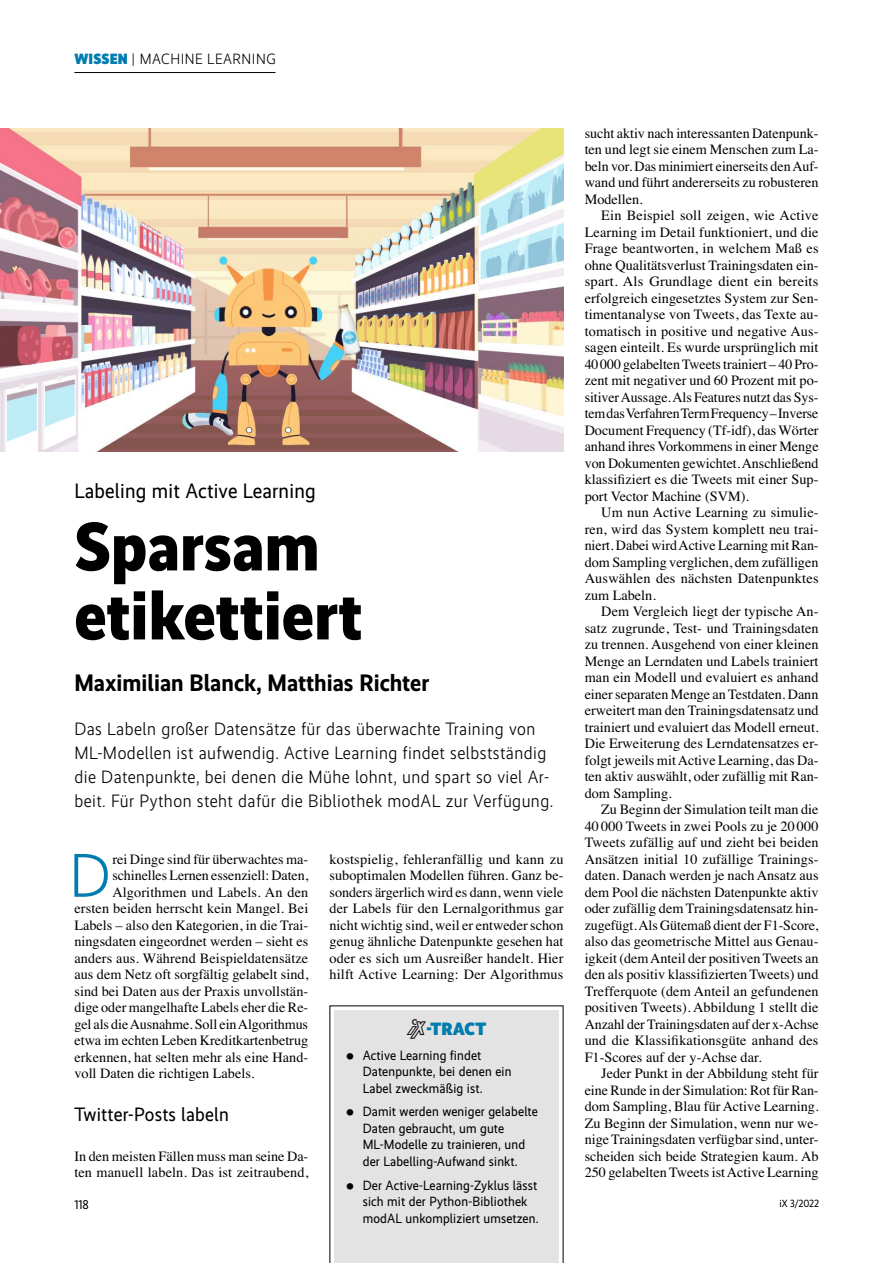
<style>
.page{position:relative;width:893px;height:1263px;background:#fff}
.page>*{position:absolute;margin:0;border:0;box-sizing:border-box;transform-origin:0 0}
.Ueberschrift-1{font:800 69px/69px "Realisti X";color:#000}
.Grundtext-Initial{font:300 62.1px "Realisti X";color:#007caf}
.Autor{font:700 24px "Realisti X";color:#000}
.Dachzeile{font:21px "Realisti X";letter-spacing:.01em;color:#000}
.Zwischenueberschrift{font:19.5px "Realisti X";letter-spacing:.01em;color:#000}
.Abstract{font:300 18px/24px "Realisti X";letter-spacing:.025em;color:#000}
.t1{font:900 18px "Realisti X";letter-spacing:.01em;color:#007caf}
.t2{font:300 15px "Realisti X";letter-spacing:.035em;color:#000}
.Grundtext-Einzug{font:14.25px/16.5px "Times";color:#000;text-align:justify}
.Grundtext-stumpf{font:14.25px/16.5px "Times";letter-spacing:.01em;color:#000;text-align:justify}
.Grundtext-Initial-2{font:14.25px "Times";color:#000}
.t3{font:13.5px/16.5px "Realisti X";letter-spacing:.01em;color:#000}
.t4{font:12.75px "Realisti X";color:#000}
.t5{font:10.5px "Realisti X";letter-spacing:-.005em;color:#000}
.s1{font-weight:900;color:#007caf}
.s2{font-family:"Heise Special";font-weight:400;font-size:25.5px;color:#000}
</style>
<div class="page">
<hr style="left:74px;top:72px;width:201px;height:1px;background:#000">
<img style="left:0;top:128px;width:563px;height:323px">
<div style="left:329px;top:1005px;width:235px;height:258px;background:#e3e3e3"></div>
<p class="t2" style="left:74px;top:48px;width:203px"><span class="s1">WISSEN</span> | Machine Learning</p>
<p class="Grundtext-stumpf" style="left:585px;top:123px;width:235px">sucht aktiv nach interessanten Datenpunk&shy;ten und legt sie einem Menschen zum La&shy;beln vor. Das minimiert einerseits den Auf&shy;wand und führt andererseits zu robusteren Modellen.</p>
<p class="Grundtext-Einzug" style="left:585px;top:206px;width:235px;text-indent:17px">Ein Beispiel soll zeigen, wie Active Learning im Detail funktioniert, und die Frage beantworten, in welchem Maß es ohne Qualitätsverlust Trainingsdaten ein&shy;spart. Als Grundlage dient ein bereits erfolgreich eingesetztes System zur Sen&shy;timentanalyse von Tweets, das Texte au&shy;tomatisch in positive und negative Aus&shy;sagen einteilt. Es wurde ursprünglich mit 40000 gelabelten Tweets trainiert – 40 Pro&shy;zent mit negativer und 60 Prozent mit po&shy;sitiver Aussage. Als Features nutzt das Sys&shy;tem das Verfahren Term Frequency – Inverse Document Frequency (Tf-idf), das Wörter anhand ihres Vorkommens in einer Menge von Dokumenten gewichtet. Anschließend klassifiziert es die Tweets mit einer Sup&shy;port Vector Machine (SVM).</p>
<p class="Grundtext-Einzug" style="left:585px;top:503px;width:235px;text-indent:17px">Um nun Active Learning zu simulie&shy;ren, wird das System komplett neu trai&shy;niert. Dabei wird Active Learning mit Ran&shy;dom Sampling verglichen, dem zufälligen Auswählen des nächsten Datenpunktes zum Labeln.</p>
<p class="Grundtext-Einzug" style="left:585px;top:602px;width:235px;text-indent:17px">Dem Vergleich liegt der typische An&shy;satz zugrunde, Test- und Trainingsdaten zu trennen. Ausgehend von einer kleinen Menge an Lerndaten und Labels trainiert man ein Modell und evaluiert es anhand einer separaten Menge an Testdaten. Dann erweitert man den Trainingsdatensatz und trainiert und evaluiert das Modell erneut.<br>Die Erweiterung des Lerndatensatzes er&shy;folgt jeweils mit Active Learning, das Da&shy;ten aktiv auswählt, oder zufällig mit Ran&shy;dom Sampling.</p>
<p class="Grundtext-Einzug" style="left:585px;top:800px;width:235px;text-indent:17px">Zu Beginn der Simulation teilt man die 40 000 Tweets in zwei Pools zu je 20 000<br>Tweets zufällig auf und zieht bei beiden Ansätzen initial 10 zufällige Trainings&shy;daten. Danach werden je nach Ansatz aus dem Pool die nächsten Datenpunkte aktiv oder zufällig dem Trainingsdatensatz hin&shy;zugefügt. Als Gütemaß dient der F1-Score, also das geometrische Mittel aus Genau&shy;igkeit (dem Anteil der positiven Tweets an den als positiv klassifizierten Tweets) und Trefferquote (dem Anteil an gefundenen positiven Tweets). Abbildung 1 stellt die Anzahl der Trainingsdaten auf der x-Achse und die Klassifikationsgüte anhand des F1-Scores auf der y-Achse dar.</p>
<p class="Grundtext-Einzug" style="left:585px;top:1064px;width:235px;text-indent:17px">Jeder Punkt in der Abbildung steht für eine Runde in der Simulation: Rot für Ran&shy;dom Sampling, Blau für Active Learning.<br>Zu Beginn der Simulation, wenn nur we&shy;nige Trainingsdaten verfügbar sind, unter&shy;scheiden sich beide Strategien kaum. Ab 250 gelabelten Tweets ist Active Learning</p>
<p class="Dachzeile" style="left:74px;top:475px;width:243px">Labeling mit Active Learning</p>
<p class="Ueberschrift-1" style="left:74px;top:508px;width:289px">Sparsam etikettiert</p>
<p class="Autor" style="left:74px;top:665px;width:356px">Maximilian Blanck, Matthias Richter</p>
<p class="Abstract" style="left:74px;top:716px;width:480px">Das Labeln großer Datensätze für das überwachte Training von ML-Modellen ist aufwendig. Active Learning findet selbstständig die Datenpunkte, bei denen die Mühe lohnt, und spart so viel Ar&shy;beit. Für Python steht dafür die Bibliothek modAL zur Verfügung.</p>
<p class="Grundtext-Initial" style="left:69px;top:830px;width:43px">D</p>
<p class="Grundtext-Initial-2" style="left:112px;top:846px;width:197px">rei Dinge sind für überwachtes ma-</p>
<p class="Grundtext-stumpf" style="left:330px;top:849px;width:235px">kostspielig, fehleranfällig und kann zu suboptimalen Modellen führen. Ganz be&shy;sonders ärgerlich wird es dann, wenn viele der Labels für den Lernalgorithmus gar nicht wichtig sind, weil er entweder schon genug ähnliche Datenpunkte gesehen hat oder es sich um Ausreißer handelt. Hier hilft Active Learning: Der Algorithmus</p>
<p class="Grundtext-Initial-2" style="left:112px;top:862px;width:197px">schinelles Lernen essenziell: Daten,</p>
<p class="Grundtext-Initial-2" style="left:112px;top:879px;width:197px">Algorithmen und Labels. An den</p>
<p class="Grundtext-Initial-2" style="left:74px;top:895px;width:235px">ersten beiden herrscht kein Mangel. Bei</p>
<p class="Grundtext-Initial-2" style="left:74px;top:912px;width:235px">Labels – also den Kategorien, in die Trai-</p>
<p class="Grundtext-Initial-2" style="left:74px;top:928px;width:235px">ningsdaten eingeordnet werden – sieht es</p>
<p class="Grundtext-Initial-2" style="left:74px;top:945px;width:235px">anders aus. Während Beispieldatensätze</p>
<p class="Grundtext-Initial-2" style="left:74px;top:961px;width:235px">aus dem Netz oft sorgfältig gelabelt sind,</p>
<p class="Grundtext-Initial-2" style="left:74px;top:978px;width:235px">sind bei Daten aus der Praxis unvollstän-</p>
<p class="Grundtext-Initial-2" style="left:74px;top:994px;width:235px">dige oder mangelhafte Labels eher die Re-</p>
<p class="Grundtext-Initial-2" style="left:74px;top:1011px;width:235px">gel als die Ausnahme. Soll ein Algorithmus</p>
<p class="Grundtext-Initial-2" style="left:74px;top:1027px;width:235px">etwa im echten Leben Kreditkartenbetrug</p>
<p class="Grundtext-Initial-2" style="left:74px;top:1044px;width:235px">erkennen, hat selten mehr als eine Hand-</p>
<p class="Grundtext-Initial-2" style="left:74px;top:1060px;width:182px">voll Daten die richtigen Labels.</p>
<p class="Zwischenueberschrift" style="left:74px;top:1100px;width:156px">Twitter-Posts labeln</p>
<p class="Grundtext-stumpf" style="left:74px;top:1146px;width:235px">In den meisten Fällen muss man seine Da&shy;ten manuell labeln. Das ist zeitraubend,</p>
<p class="t1" style="left:407px;top:1015px;width:81px"><span class="s2">1</span>-TRACT</p>
<p class="t3" style="left:363px;top:1046px;width:150px;text-indent:-17px">⚫ Active Learning findet<br>Datenpunkte, bei denen ein<br>Label zweckmäßig ist.</p>
<p class="t3" style="left:363px;top:1102px;width:177px;text-indent:-17px">⚫ Damit werden weniger gelabelte<br>Daten gebraucht, um gute<br>ML-Modelle zu trainieren, und der Labelling-Aufwand sinkt.</p>
<p class="t3" style="left:363px;top:1176px;width:177px;text-indent:-17px">⚫ Der Active-Learning-Zyklus lässt sich mit der Python-Bibliothek modAL unkompliziert umsetzen.</p>
<p class="t4" style="left:74px;top:1195px;width:16px">118</p>
<p class="t5" style="left:779px;top:1196px;width:41px">iX 3/2022</p>
</div>
